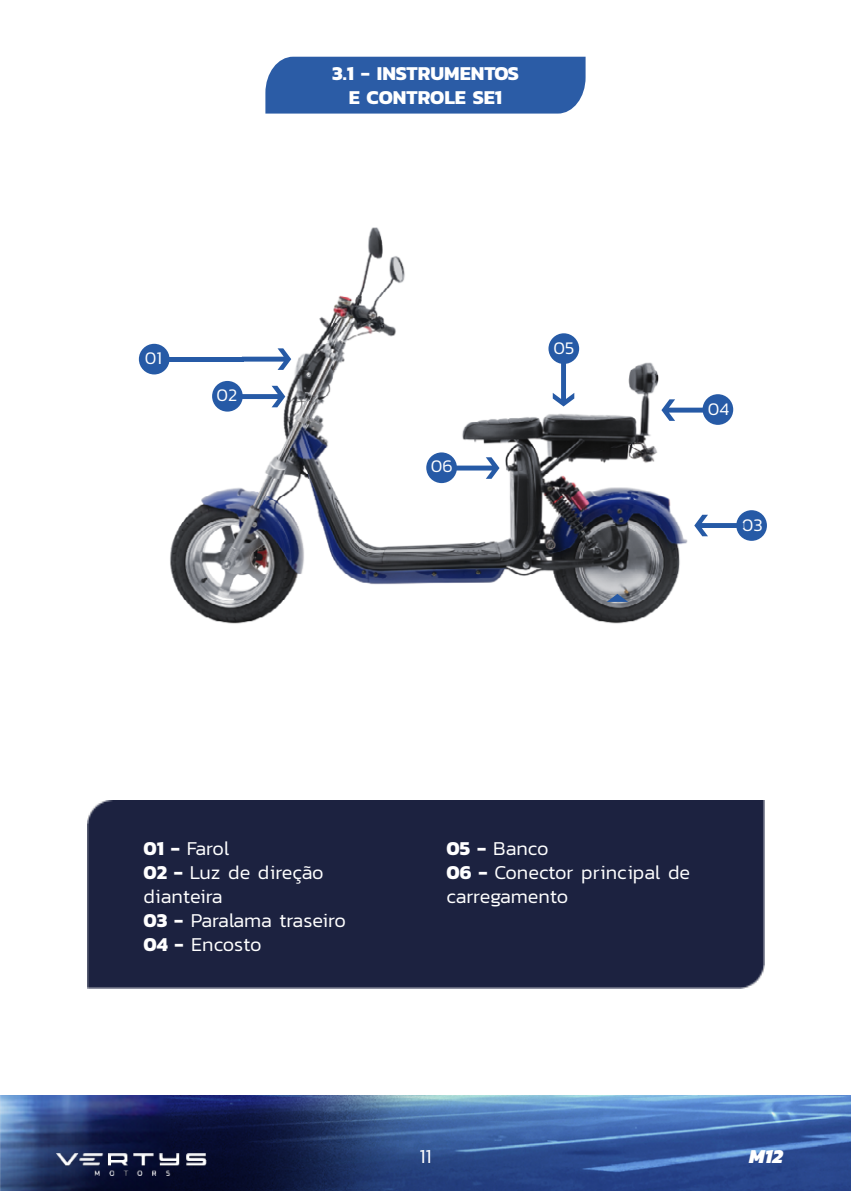
<style>
.page{position:relative;width:851px;height:1191px;background:#fff}
.page>*{position:absolute;margin:0;border:0;box-sizing:border-box;transform-origin:0 0}
.t1{font:300 20px/24px "Kanit";color:#fff}
.t2{font:700 20px/24px "Kanit";color:#fff;text-align:center}
.t3{font:italic 800 20px "Kanit";color:#fff}
.t4{font:300 18px "Kanit";color:#fff}
.s1{font-weight:700}
</style>
<div class="page">
<img style="left:0;top:1095px;width:850px;height:96px">
<img style="left:57px;top:1153px;width:150px;height:22px">
<img style="left:138px;top:227px;width:567px;height:397px">
<div style="left:88px;top:800px;width:676px;height:188px;background:#1c2240"></div>
<div style="left:736px;top:510px;width:30px;height:31px;background:#265aa6;border-radius:50%"></div>
<svg style="left:239px;top:386px;width:46px;height:21px"></svg>
<svg style="left:452px;top:457px;width:47px;height:22px"></svg>
<svg style="left:552px;top:359px;width:22px;height:47px"></svg>
<svg style="left:242px;top:348px;width:49px;height:22px"></svg>
<svg style="left:694px;top:515px;width:47px;height:21px"></svg>
<svg style="left:606px;top:594px;width:22px;height:8px"></svg>
<svg style="left:661px;top:399px;width:44px;height:22px"></svg>
<div style="left:702px;top:394px;width:31px;height:31px;background:#265aa6;border-radius:50%"></div>
<div style="left:212px;top:381px;width:31px;height:30px;background:#265aa6;border-radius:50%"></div>
<div style="left:426px;top:452px;width:31px;height:31px;background:#265aa6;border-radius:50%"></div>
<div style="left:548px;top:333px;width:31px;height:31px;background:#265aa6;border-radius:50%"></div>
<div style="left:139px;top:344px;width:30px;height:30px;background:#265aa6;border-radius:50%"></div>
<hr style="left:165px;top:357px;width:78px;height:4px;background:#265aa6">
<div style="left:265px;top:57px;width:320px;height:57px;background:#2b5ca6"></div>
<p class="t4" style="left:145px;top:345px;width:19px">01</p>
<p class="t4" style="left:216px;top:382px;width:22px">02</p>
<p class="t2" style="left:332px;top:61px;width:188px">3.1 - INSTRUMENTOS<br>E CONTROLE SE1</p>
<p class="t4" style="left:431px;top:453px;width:23px">06</p>
<p class="t4" style="left:553px;top:336px;width:22px">05</p>
<p class="t4" style="left:707px;top:396px;width:23px">04</p>
<p class="t4" style="left:741px;top:512px;width:22px">03</p>
<p class="t1" style="left:143px;top:836px;width:204px"><span class="s1">01 -</span> Farol<br><span class="s1">02 -</span> Luz de direção dianteira<br><span class="s1">03 -</span> Paralama traseiro<br><span class="s1">04 -</span> Encosto</p>
<p class="t1" style="left:446px;top:836px;width:245px"><span class="s1">05 -</span> Banco<br><span class="s1">06 -</span> Conector principal de carregamento</p>
<p class="t1" style="left:419px;top:1143px;width:14px">11</p>
<p class="t3" style="left:748px;top:1140px;width:35px">M12</p>
</div>
